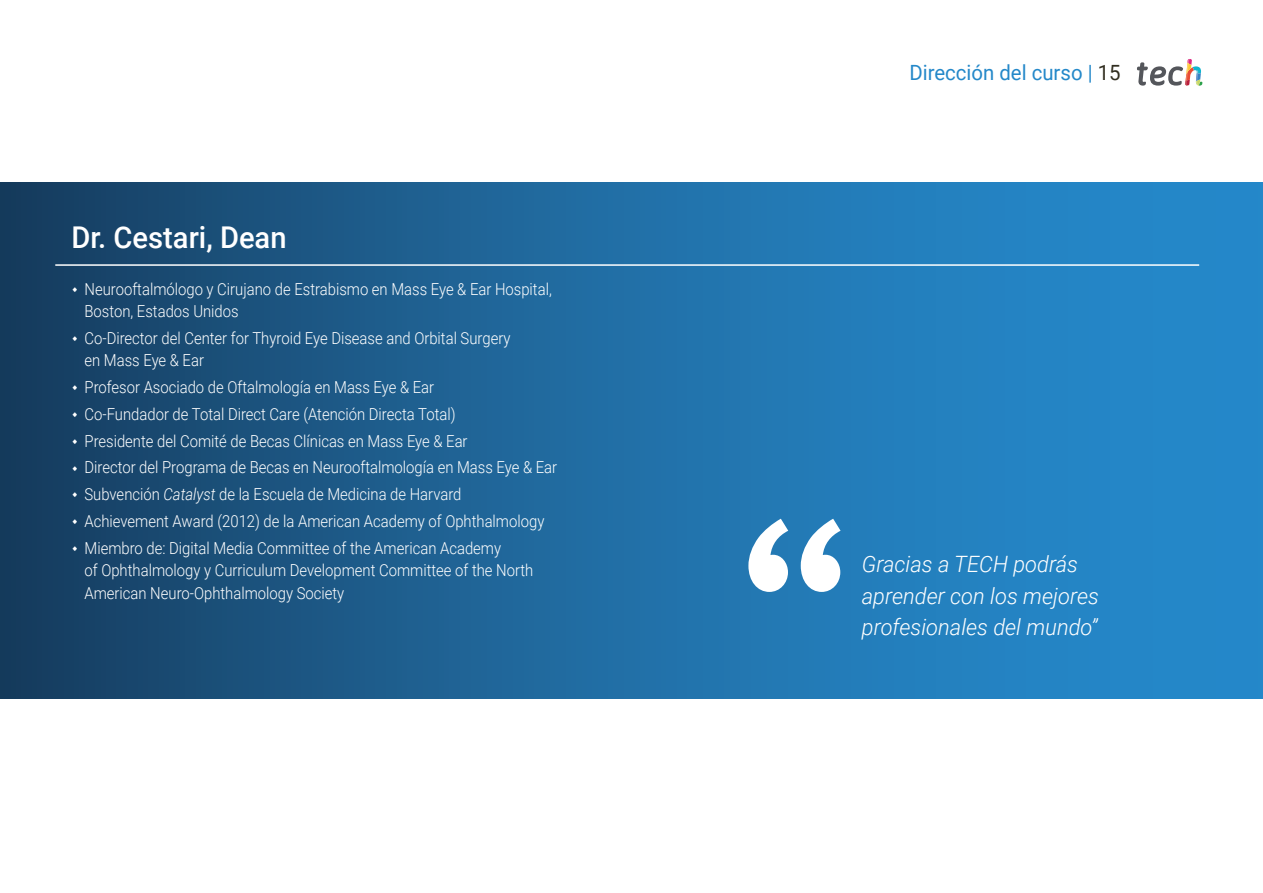
<style>
.page{position:relative;width:1263px;height:893px;background:#fff}
.page>*{position:absolute;margin:0;border:0;box-sizing:border-box;transform-origin:0 0}
.t1{font:500 30px "Roboto";color:#fff}
.t2{font:italic 300 22.5px/31.5px "Roboto";color:#fff}
.t3{font:21px "Roboto";color:#2488c9}
.t4{font:300 16.5px/26.7px "Roboto";color:#fff;scale:.9 1}
.s1{color:#312e20}
.s2{font-style:italic}
</style>
<div class="page">
<div style="left:0;top:182px;width:1263px;height:516px;background:linear-gradient(to right,#184267,#2793d9)"></div>
<svg style="left:1137px;top:59px;width:65px;height:27px"></svg>
<svg style="left:748px;top:519px;width:92px;height:73px"></svg>
<hr style="left:55px;top:264px;width:1144px;height:2px;background:#fff">
<svg style="left:73px;top:287px;width:4px;height:5px"></svg>
<svg style="left:73px;top:336px;width:4px;height:5px"></svg>
<svg style="left:73px;top:385px;width:4px;height:5px"></svg>
<svg style="left:73px;top:412px;width:4px;height:5px"></svg>
<svg style="left:73px;top:439px;width:4px;height:5px"></svg>
<svg style="left:73px;top:466px;width:4px;height:5px"></svg>
<svg style="left:73px;top:492px;width:4px;height:5px"></svg>
<svg style="left:73px;top:519px;width:4px;height:5px"></svg>
<svg style="left:73px;top:546px;width:4px;height:5px"></svg>
<p class="t3" style="left:909px;top:57px;width:213px">Dirección del curso | <span class="s1">15</span></p>
<h1 class="t1" style="left:71px;top:216px;width:217px">Dr. Cestari, Dean</h1>
<p class="t4" style="left:85px;top:277px;width:521px;line-height:22.5px">Neurooftalmólogo y Cirujano de Estrabismo en Mass Eye &amp; Ear Hospital,<br>Boston, Estados Unidos</p>
<p class="t4" style="left:85px;top:326px;width:475px;line-height:22.5px">Co-Director del Center for Thyroid Eye Disease and Orbital Surgery en Mass Eye &amp; Ear</p>
<p class="t4" style="left:85px;top:373px;width:527px">Profesor Asociado de Oftalmología en Mass Eye &amp; Ear<br>Co-Fundador de Total Direct Care (Atención Directa Total)<br>Presidente del Comité de Becas Clínicas en Mass Eye &amp; Ear<br>Director del Programa de Becas en Neurooftalmología en Mass Eye &amp; Ear Subvención <span class="s2">Catalyst</span> de la Escuela de Medicina de Harvard<br>Achievement Award (2012) de la American Academy of Ophthalmology Miembro de: Digital Media Committee of the American Academy</p>
<p class="t4" style="left:85px;top:558px;width:500px;line-height:22.5px">of Ophthalmology y Curriculum Development Committee of the North<br>American Neuro-Ophthalmology Society</p>
<h2 class="t2" style="left:862px;top:548px;width:239px">Gracias a TECH podrás aprender con los mejores profesionales del mundo”</h2>
</div>
